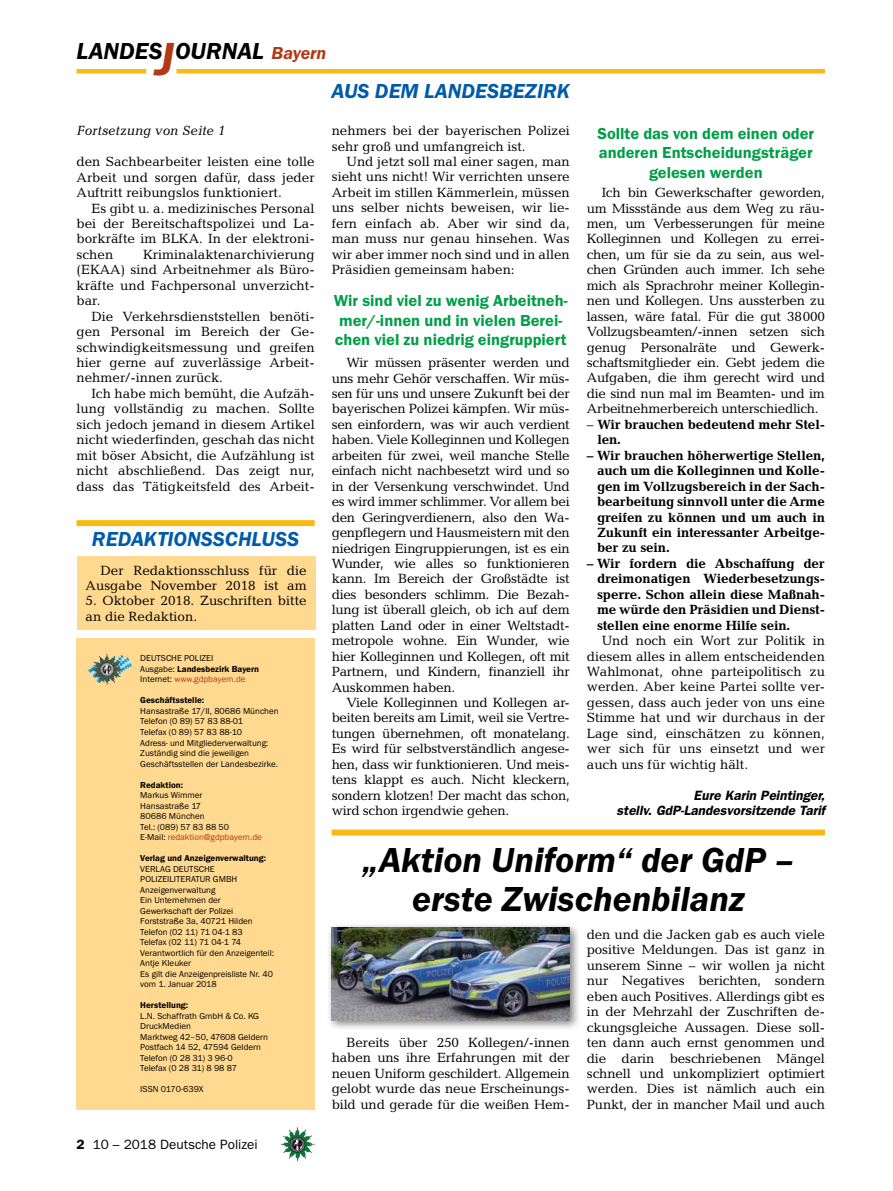
<style>
.page{position:relative;width:893px;height:1191px;background:#fff}
.page>*{position:absolute;margin:0;border:0;box-sizing:border-box;transform-origin:0 0}
.t1{font:italic 600 36px/39px "Franklin Gothic Itc T";color:#000;text-align:center}
.t2{font:italic 600 24px "Franklin Gothic Itc T";color:#000}
.t3{font:italic 600 21px "Franklin Gothic Itc T";color:#005baa}
.t4{font:600 16.5px/19.5px "Franklin Gothic Itc T";color:#009f47}
.t5{font:13.5px/15.5px "Candida";color:#000;text-align:justify}
.t6{font:700 13.5px/15.5px "Candida";letter-spacing:-.01em;color:#000;text-align:justify}
.t7{font:italic 600 13.5px/15.5px "Franklin Gothic";color:#000;text-align:right}
.t8{font:13.5px "Franklin Gothic";color:#000}
.t9{font:italic 13.5px "Candida";color:#000}
.t10{font:9px/10.5px "Franklin Gothic Itc T";color:#000}
.t11{font:600 9px "Franklin Gothic Itc T";color:#000}
.s1{font-size:48px;color:#b33916}
.s2{font-size:18px;color:#b33916}
.s3{font-weight:400}
.s4{font-weight:600}
.s5{color:#b33916}
</style>
<div class="page">
<hr style="left:77px;top:69px;width:69px;height:4px;background:#fdb913">
<hr style="left:176px;top:69px;width:649px;height:4px;background:#fdb913">
<img style="left:281px;top:1128px;width:16px;height:24px">
<div style="left:77px;top:638px;width:238px;height:472px;background:#ffd990"></div>
<img style="left:87px;top:654px;width:44px;height:31px">
<div style="left:77px;top:520px;width:238px;height:6px;background:#fdb913"></div>
<div style="left:77px;top:557px;width:238px;height:73px;background:#ffd990"></div>
<div style="left:326px;top:922px;width:255px;height:109px;background:#000;opacity:.5"></div>
<img style="left:332px;top:927px;width:238px;height:93px">
<div style="left:332px;top:829px;width:493px;height:6px;background:#fdb913"></div>
<h2 class="t2" style="left:77px;top:37px;width:251px">LANDES<span class="s1">J</span>OURNAL <span class="s2">Bayern</span></h2>
<h3 class="t3" style="left:332px;top:79px;width:14px">aus</h3>
<h3 class="t3" style="left:375px;top:79px;width:16px">dem</h3>
<h3 class="t3" style="left:424px;top:79px;width:14px">landesbe</h3>
<h3 class="t3" style="left:525px;top:79px;width:46px">zirk</h3>
<p class="t9" style="left:77px;top:123px;width:150px">Fortsetzung von Seite 1</p>
<p class="t5" style="left:332px;top:123px;width:240px">nehmers bei der bayerischen Polizei sehr groß und umfangreich ist.</p>
<p class="t5" style="left:332px;top:154px;width:240px;text-indent:15px">Und jetzt soll mal einer sagen, man sieht uns nicht! Wir verrichten unsere Arbeit im stillen Kämmerlein, müssen uns selber nichts beweisen, wir lie&shy;fern einfach ab. Aber wir sind da, man muss nur genau hinsehen. Was wir aber immer noch sind und in allen Präsidien gemeinsam haben:</p>
<p class="t4" style="left:334px;top:291px;width:235px">Wir sind viel zu wenig Arbeitneh&shy;mer/-innen und in vielen Berei&shy;chen viel zu niedrig eingruppiert</p>
<p class="t5" style="left:332px;top:355px;width:240px;text-indent:15px">Wir müssen präsenter werden und uns mehr Gehör verschaffen. Wir müs&shy;sen für uns und unsere Zukunft bei der bayerischen Polizei kämpfen. Wir müs&shy;sen einfordern, was wir auch verdient haben. Viele Kolleginnen und Kollegen arbeiten für zwei, weil manche Stelle einfach nicht nachbesetzt wird und so in der Versenkung verschwindet. Und es wird immer schlimmer. Vor allem bei den Geringverdienern, also den Wa&shy;genpflegern und Hausmeistern mit den niedrigen Eingruppierungen, ist es ein Wunder, wie alles so funktionieren kann. Im Bereich der Großstädte ist dies besonders schlimm. Die Bezah&shy;lung ist überall gleich, ob ich auf dem platten Land oder in einer Weltstadt&shy;metropole wohne. Ein Wunder, wie hier Kolleginnen und Kollegen, oft mit Partnern, und Kindern, finanziell ihr Auskommen haben.</p>
<p class="t5" style="left:332px;top:694px;width:240px;text-indent:15px">Viele Kolleginnen und Kollegen ar&shy;beiten bereits am Limit, weil sie Vertre&shy;tungen übernehmen, oft monatelang.<br>Es wird für selbstverständlich angese&shy;hen, dass wir funktionieren. Und meis&shy;tens klappt es auch. Nicht kleckern, sondern klotzen! Der macht das schon, wird schon irgendwie gehen.</p>
<p class="t4" style="left:597px;top:123px;width:218px;text-align:center">Sollte das von dem einen oder anderen Entscheidungsträger gelesen werden</p>
<p class="t5" style="left:587px;top:185px;width:240px;text-indent:15px">Ich bin Gewerkschafter geworden, um Missstände aus dem Weg zu räu&shy;men, um Verbesserungen für meine Kolleginnen und Kollegen zu errei&shy;chen, um für sie da zu sein, aus wel&shy;chen Gründen auch immer. Ich sehe mich als Sprachrohr meiner Kollegin&shy;nen und Kollegen. Uns aussterben zu lassen, wäre fatal. Für die gut 38000<br>Vollzugsbeamten/-innen setzen sich genug Personalräte und Gewerk&shy;schaftsmitglieder ein. Gebt jedem die Aufgaben, die ihm gerecht wird und die sind nun mal im Beamten- und im Arbeitnehmerbereich unterschiedlich.</p>
<p class="t6" style="left:597px;top:416px;width:229px;text-indent:-11px"><span class="s3">–</span> Wir brauchen bedeutend mehr Stel&shy;len.</p>
<p class="t6" style="left:597px;top:447px;width:229px;text-indent:-10px">– Wir brauchen höherwertige Stellen, auch um die Kolleginnen und Kolle&shy;gen im Vollzugsbereich in der Sach&shy;bearbeitung sinnvoll unter die Arme greifen zu können und um auch in Zukunft ein interessanter Arbeitge&shy;ber zu sein.</p>
<p class="t6" style="left:597px;top:555px;width:229px;text-indent:-10px">– Wir fordern die Abschaffung der dreimonatigen Wiederbesetzungs&shy;sperre. Schon allein diese Maßnah&shy;me würde den Präsidien und Dienst&shy;stellen eine enorme Hilfe sein.</p>
<p class="t5" style="left:587px;top:633px;width:240px;text-indent:15px">Und noch ein Wort zur Politik in diesem alles in allem entscheidenden Wahlmonat, ohne parteipolitisch zu werden. Aber keine Partei sollte ver&shy;gessen, dass auch jeder von uns eine Stimme hat und wir durchaus in der Lage sind, einschätzen zu können, wer sich für uns einsetzt und wer auch uns für wichtig hält.</p>
<p class="t7" style="left:616px;top:787px;width:210px">Eure Karin Peintinger,<br>stellv. GdP-Landesvorsitzende Tarif</p>
<p class="t5" style="left:77px;top:154px;width:240px">den Sachbearbeiter leisten eine tolle Arbeit und sorgen dafür, dass jeder Auftritt reibungslos funktioniert.</p>
<p class="t5" style="left:77px;top:200px;width:240px;text-indent:15px">Es gibt u. a. medizinisches Personal bei der Bereitschaftspolizei und La&shy;borkräfte im BLKA. In der elektroni&shy;schen</p>
<p class="t5" style="left:77px;top:247px;width:240px;text-indent:67px">Kriminalaktenarchivierung (EKAA) sind Arbeitnehmer als Büro&shy;kräfte und Fachpersonal unverzicht&shy;bar.</p>
<p class="t5" style="left:77px;top:308px;width:240px;text-indent:15px">Die Verkehrsdienststellen benöti&shy;gen Personal im Bereich der Ge&shy;schwindigkeitsmessung und greifen hier gerne auf zuverlässige Arbeit&shy;nehmer/-innen zurück.</p>
<p class="t5" style="left:77px;top:386px;width:240px;text-indent:15px">Ich habe mich bemüht, die Aufzäh&shy;lung vollständig zu machen. Sollte sich jedoch jemand in diesem Artikel nicht wiederfinden, geschah das nicht mit böser Absicht, die Aufzählung ist nicht abschließend. Das zeigt nur, dass das Tätigkeitsfeld des Arbeit-</p>
<h3 class="t3" style="left:92px;top:526px;width:14px">reda</h3>
<h3 class="t3" style="left:144px;top:526px;width:27px">ktionsschluss</h3>
<p class="t5" style="left:86px;top:562px;width:223px;text-align:right">Der Redaktionsschluss für die<br>Ausgabe November 2018 ist am</p>
<p class="t5" style="left:86px;top:593px;width:223px">5. Oktober 2018. Zuschriften bitte an die Redaktion.</p>
<p class="t10" style="left:140px;top:653px;width:120px">DEUTSCHE POLIZEI<br>Ausgabe: <span class="s4">Landesbezirk Bayern<br></span>Internet: <span class="s5">www.gdpbayern.de</span></p>
<p class="t11" style="left:140px;top:695px;width:65px">Geschäftsstelle:</p>
<p class="t10" style="left:140px;top:705px;width:140px">Hansastraße 17/II, 80686 München<br>Telefon (0 89) 57 83 88-01<br>Telefax (0 89) 57 83 88-10<br>Adress- und Mitgliederverwaltung:<br>Zuständig sind die jeweiligen<br>Geschäftsstellen der Landesbezirke.</p>
<p class="t11" style="left:140px;top:779px;width:44px">Redaktion:</p>
<p class="t10" style="left:140px;top:789px;width:123px">Markus Wimmer<br>Hansastraße 17<br>80686 München<br>Tel.: (089) 57 83 88 50<br>E-Mail: <span class="s5">redaktion@gdpbayern.de</span></p>
<p class="t11" style="left:140px;top:852px;width:127px">Verlag und Anzeigenverwaltung:</p>
<p class="t10" style="left:140px;top:863px;width:135px">VERLAG DEUTSCHE<br>POLIZEILITERATUR GMBH<br>Anzeigenverwaltung<br>Ein Unternehmen der<br>Gewerkschaft der Polizei<br>Forststraße 3a, 40721 Hilden<br>Telefon (02 11) 71 04-1 83<br>Telefax (02 11) 71 04-1 74<br>Verantwortlich für den Anzeigenteil:<br>Antje Kleuker<br>Es gilt die Anzeigenpreisliste Nr. 40 vom 1. Januar 2018</p>
<p class="t11" style="left:140px;top:1000px;width:50px">Herstellung:</p>
<p class="t10" style="left:140px;top:1010px;width:129px">L.N. Schaffrath GmbH &amp; Co. KG<br>DruckMedien<br>Marktweg 42–50, 47608 Geldern<br>Postfach 14 52, 47594 Geldern<br>Telefon (0 28 31) 3 96-0<br>Telefax (0 28 31) 8 98 87</p>
<p class="t10" style="left:140px;top:1083px;width:65px">ISSN 0170-639X</p>
<h1 class="t1" style="left:362px;top:840px;width:433px">„Aktion Uniform“ der GdP – erste Zwischenbilanz</h1>
<p class="t5" style="left:587px;top:926px;width:240px">den und die Jacken gab es auch viele positive Meldungen. Das ist ganz in unserem Sinne – wir wollen ja nicht nur Negatives berichten, sondern eben auch Positives. Allerdings gibt es in der Mehrzahl der Zuschriften de&shy;ckungsgleiche Aussagen. Diese soll&shy;ten dann auch ernst genommen und die darin beschriebenen Mängel schnell und unkompliziert optimiert werden. Dies ist nämlich auch ein Punkt, der in mancher Mail und auch</p>
<p class="t5" style="left:332px;top:1034px;width:239px;text-indent:15px">Bereits über 250 Kollegen/-innen haben uns ihre Erfahrungen mit der neuen Uniform geschildert. Allgemein gelobt wurde das neue Erscheinungs&shy;bild und gerade für die weißen Hem-</p>
<p class="t8" style="left:77px;top:1136px;width:183px"><span class="s4">2</span> 10 – 2018 Deutsche Polizei</p>
</div>
